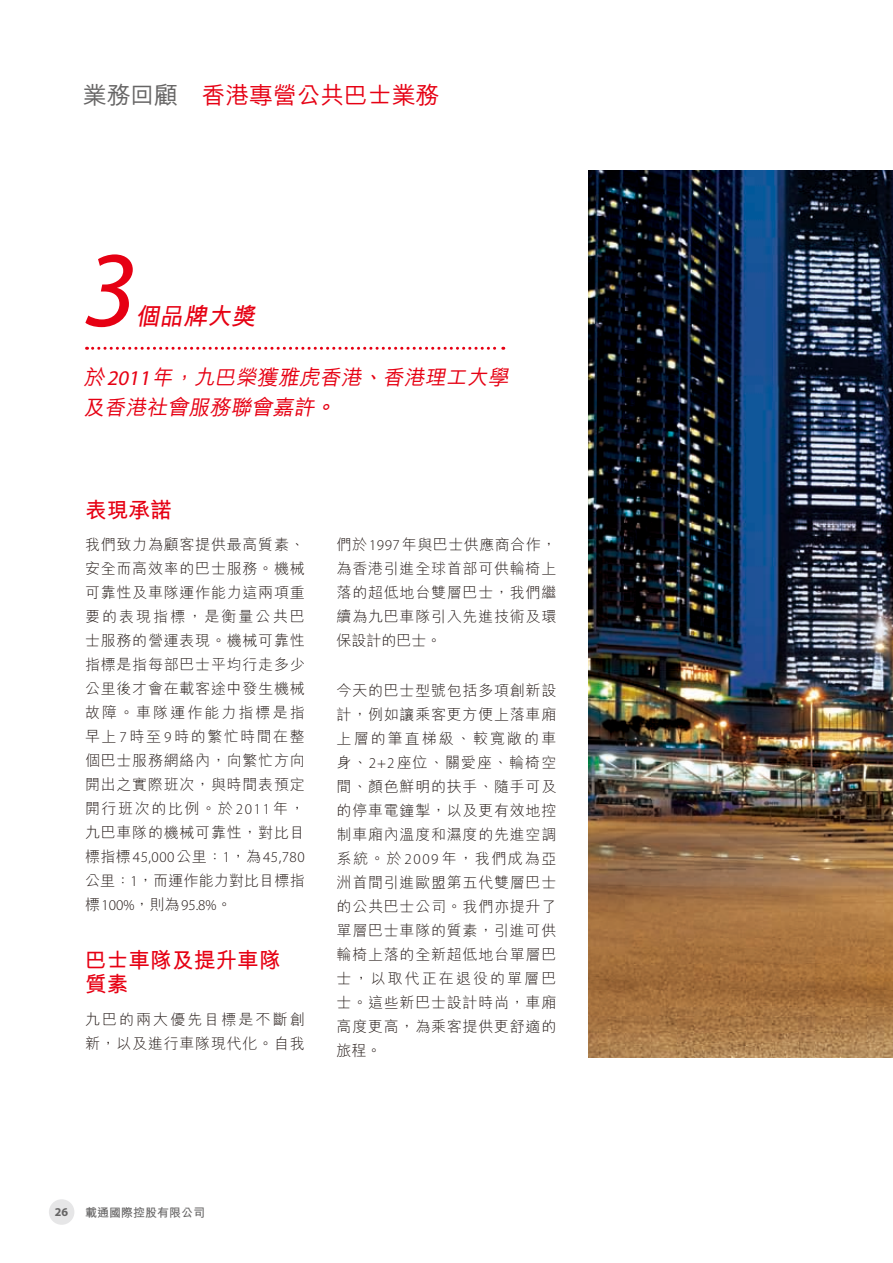
<style>
.page{position:relative;width:893px;height:1263px;background:#fff}
.page>*{position:absolute;margin:0;border:0;box-sizing:border-box;transform-origin:0 0}
.t1{font:italic 108.15px "Myriad Pro";color:#e60013}
.t2{font:500 24px "M Hei HK";letter-spacing:-.01em;color:#e60013}
.t3{font:italic 700 24px "M Hei HK";color:#e60013}
.t4{font:700 21.75px/24px "M Hei HK";color:#e60013}
.t5{font:italic 500 21px/30px "M Hei HK";color:#e60013}
.t6{font:300 15px/24px "M Hei HK";letter-spacing:.05em;color:#231916;text-align:justify}
.t7{font:300 15px "Myriad Pro";letter-spacing:.03em;color:#231916}
.t8{font:300 15px/24px "M Hei HK";letter-spacing:.135em;color:#231916}
.t9{font:300 15px "M Hei HK";letter-spacing:.01em;color:#231916}
.t10{font:700 12px "M Hei HK";color:#666565}
.t11{font:700 12px "Myriad Pro";color:#666565}
.s1{color:#666565}
.s2{font-family:"Myriad Pro";font-weight:400}
.s3{font-family:"Myriad Pro"}
.s4{font-family:"M Hei HK"}
</style>
<div class="page">
<img style="left:588px;top:170px;width:305px;height:887px">
<svg style="left:87px;top:347px;width:417px;height:3px"></svg>
<div style="left:49px;top:1199px;width:25px;height:26px;background:#e6e6e7;border-radius:50%"></div>
<h2 class="t2" style="left:83px;top:78px;width:358px"><span class="s1">業務回顧</span> 香港專營公共巴士業務</h2>
<h1 class="t1" style="left:84px;top:223px;width:55px">3</h1>
<h2 class="t3" style="left:135px;top:299px;width:127px">個品牌大獎</h2>
<h3 class="t5" style="left:84px;top:361px;width:432px">於<span class="s2">2011</span>年，九巴榮獲雅虎香港、香港理工大學及香港社會服務聯會嘉許。</h3>
<h3 class="t4" style="left:85px;top:496px;width:88px">表現承諾</h3>
<p class="t6" style="left:85px;top:532px;width:221px">我們致力為顧客提供最高質素、安全而高效率的巴士服務。機械可靠性及車隊運作能力這兩項重要的表現指標，是衡量公共巴士服務的營運表現。機械可靠性指標是指每部巴士平均行走多少公里後才會在載客途中發生機械故障。車隊運作能力指標是指早上<span class="s3">7</span>時至<span class="s3">9</span>時的繁忙時間在整個巴士服務網絡內，向繁忙方向開出之實際班次，與時間表預定開行班次的比例。於<span class="s3">2011</span>年，九巴車隊的機械可靠性，對比目</p>
<p class="t7" style="left:85px;top:848px;width:221px"><span class="s4">標指標</span>45,000<span class="s4">公里：</span>1<span class="s4">，為</span>45,780</p>
<p class="t9" style="left:85px;top:870px;width:221px">公里：<span class="s3">1</span>，而運作能力對比目標指</p>
<p class="t7" style="left:85px;top:896px;width:148px"><span class="s4">標</span>100%<span class="s4">，則為</span>95.8%<span class="s4">。</span></p>
<h3 class="t4" style="left:85px;top:947px;width:197px">巴士車隊及提升車隊質素</h3>
<p class="t8" style="left:85px;top:1007px;width:221px">九巴的兩大優先目標是不斷創新，以及進行車隊現代化。自我</p>
<p class="t6" style="left:337px;top:532px;width:221px">們於<span class="s3">1997</span>年與巴士供應商合作，為香港引進全球首部可供輪椅上落的超低地台雙層巴士，我們繼續為九巴車隊引入先進技術及環保設計的巴士。</p>
<p class="t6" style="left:337px;top:678px;width:221px">今天的巴士型號包括多項創新設計，例如讓乘客更方便上落車廂上層的筆直梯級、較寬敞的車身、<span class="s3">2+2</span>座位、關愛座、輪椅空間、顏色鮮明的扶手、隨手可及的停車電鐘掣，以及更有效地控制車廂內溫度和濕度的先進空調系統。於<span class="s3">2009</span>年，我們成為亞洲首間引進歐盟第五代雙層巴士的公共巴士公司。我們亦提升了單層巴士車隊的質素，引進可供輪椅上落的全新超低地台單層巴士，以取代正在退役的單層巴士。這些新巴士設計時尚，車廂高度更高，為乘客提供更舒適的旅程。</p>
<p class="t11" style="left:55px;top:1204px;width:15px">26</p>
<p class="t10" style="left:85px;top:1203px;width:121px">載通國際控股有限公司</p>
</div>
